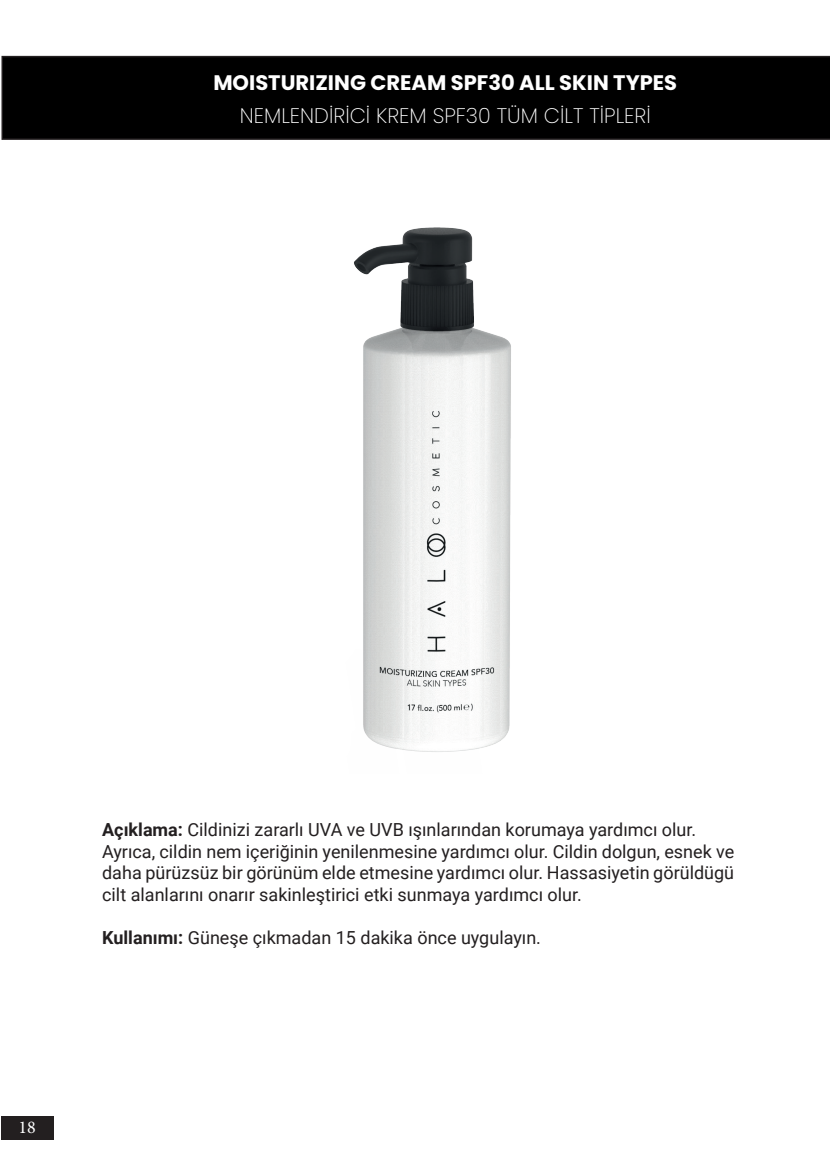
<style>
.page{position:relative;width:830px;height:1170px;background:#fff}
.page>*{position:absolute;margin:0;border:0;box-sizing:border-box;transform-origin:0 0}
.t1{font:200 21px "Poppins";color:#fff}
.t2{font:700 21px "Poppins";color:#fff}
.t3{font:18px/21.6px "Roboto";color:#231f20}
.t4{font:18px "Minion Pro";color:#fff}
.s1{font-weight:700}
</style>
<div class="page">
<div style="left:2px;top:1116px;width:52px;height:23px;background:#231f20"></div>
<div style="left:2px;top:56px;width:827px;height:84px;background:#000"></div>
<img style="left:354px;top:227px;width:157px;height:525px">
<p class="t2" style="left:213px;top:71px;width:465px">MOISTURIZING CREAM SPF30 ALL SKIN TYPES</p>
<p class="t1" style="left:240px;top:104px;width:412px">NEMLENDİRİCİ KREM SPF30 TÜM CİLT TİPLERİ</p>
<p class="t3" style="left:102px;top:818px;width:633px"><span class="s1">Açıklama:</span> Cildinizi zararlı UVA ve UVB ışınlarından korumaya yardımcı olur.<br>Ayrıca, cildin nem içeriğinin yenilenmesine yardımcı olur. Cildin dolgun, esnek ve daha pürüzsüz bir görünüm elde etmesine yardımcı olur. Hassasiyetin görüldügü cilt alanlarını onarır sakinleştirici etki sunmaya yardımcı olur.</p>
<p class="t3" style="left:102px;top:926px;width:440px"><span class="s1">Kullanımı:</span> Güneşe çıkmadan 15 dakika önce uygulayın.</p>
<p class="t4" style="left:18px;top:1115px;width:19px">18</p>
</div>
